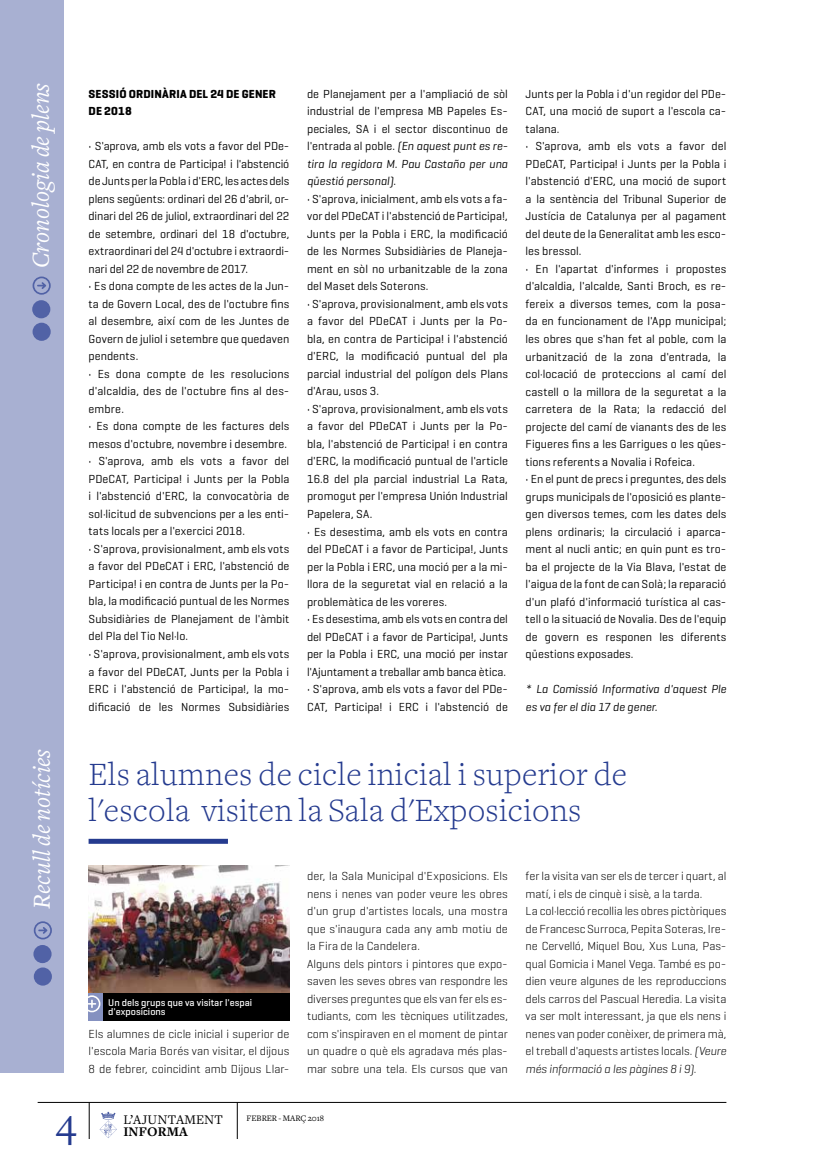
<style>
.page{position:relative;width:815px;height:1170px;background:#fff}
.page>*{position:absolute;margin:0;border:0;box-sizing:border-box;transform-origin:0 0}
.t1{font:43.75px "Freight Text";color:#253b8f}
.t2{font:300 33.75px/35.5px "Freight Text";letter-spacing:.01em;color:#253b8f}
.t3{font:italic 25.25px "Freight Text";color:#fff}
.t4{font:13.75px "Freight Text Pro";letter-spacing:.01em;color:#000}
.t5{font:700 13.75px "Freight Text Pro";letter-spacing:.01em;color:#000}
.t6{font:11.88px/17.5px "Geogrotesque";color:#000;text-align:justify}
.t7{font:300 11.88px/17.5px "Geogrotesque";letter-spacing:-.005em;color:#000}
.t8{font:italic 11.88px/17.5px "Geogrotesque";color:#000}
.t9{font:700 11.88px/17.5px "Geogrotesque";letter-spacing:.01em;color:#000}
.t10{font:500 10px/9.4px "Geogrotesque";color:#fff}
.t11{font:8.75px "Freight Text";color:#000}
.s1{font-style:italic}
</style>
<div class="page">
<svg style="left:100px;top:1111px;width:17px;height:26px"></svg>
<hr style="left:89px;top:1102px;width:1px;height:36px;background:#000">
<hr style="left:237px;top:1102px;width:1px;height:36px;background:#000">
<hr style="left:38px;top:1102px;width:688px;height:1px;background:#000">
<div style="left:0;top:0;width:64px;height:1072px;background:#a8b0d2"></div>
<svg style="left:33px;top:276px;width:18px;height:19px"></svg>
<div style="left:32px;top:300px;width:18px;height:18px;background:#5162a6;border-radius:50%"></div>
<div style="left:33px;top:323px;width:18px;height:18px;background:#5162a6;border-radius:50%"></div>
<img style="left:89px;top:865px;width:200px;height:128px">
<svg style="left:34px;top:921px;width:18px;height:18px"></svg>
<div style="left:33px;top:944px;width:19px;height:19px;background:#5162a6;border-radius:50%"></div>
<div style="left:34px;top:967px;width:18px;height:18px;background:#5162a6;border-radius:50%"></div>
<div style="left:89px;top:838px;width:139px;height:5px;background:#253b8f"></div>
<div style="left:103px;top:993px;width:186px;height:27px;background:#000"></div>
<div style="left:89px;top:993px;width:14px;height:27px;background:#8591c0"></div>
<svg style="left:89px;top:995px;width:11px;height:17px"></svg>
<h3 class="t3" style="left:27px;top:268px;width:187px;rotate:-90deg">Cronologia de plens</h3>
<h3 class="t3" style="left:28px;top:908px;width:161px;rotate:-90deg">Recull de notícies</h3>
<p class="t9" style="left:89px;top:85px;width:189px">SESSIÓ ORDINÀRIA DEL 24 DE GENER<br>DE 2018</p>
<p class="t6" style="left:89px;top:137px;width:202px">• S'aprova, amb els vots a favor del PDe-CAT, en contra de Participa! i l'abstenció de Junts per la Pobla i d'ERC, les actes dels plens següents: ordinari del 26 d'abril, or&shy;dinari del 26 de juliol, extraordinari del 22 de setembre, ordinari del 18 d'octubre, extraordinari del 24 d'octubre i extraordi&shy;nari del 22 de novembre de 2017.</p>
<p class="t6" style="left:89px;top:277px;width:202px">• Es dona compte de les actes de la Jun&shy;ta de Govern Local, des de l'octubre fins al desembre, així com de les Juntes de Govern de juliol i setembre que quedaven pendents.</p>
<p class="t6" style="left:89px;top:364px;width:202px">• Es dona compte de les resolucions d'alcaldia, des de l'octubre fins al des&shy;embre.</p>
<p class="t6" style="left:89px;top:417px;width:202px">• Es dona compte de les factures dels mesos d'octubre, novembre i desembre.</p>
<p class="t6" style="left:89px;top:452px;width:202px">• S'aprova, amb els vots a favor del PDeCAT, Participa! i Junts per la Pobla i l'abstenció d'ERC, la convocatòria de sol·licitud de subvencions per a les enti&shy;tats locals per a l'exercici 2018.</p>
<p class="t6" style="left:89px;top:539px;width:202px">• S'aprova, provisionalment, amb els vots a favor del PDeCAT i ERC, l'abstenció de Participa! i en contra de Junts per la Po&shy;bla, la modificació puntual de les Normes Subsidiàries de Planejament de l'àmbit del Pla del Tio Nel·lo.</p>
<p class="t6" style="left:89px;top:644px;width:202px">• S'aprova, provisionalment, amb els vots a favor del PDeCAT, Junts per la Pobla i ERC i l'abstenció de Participa!, la mo&shy;dificació de les Normes Subsidiàries</p>
<p class="t6" style="left:307px;top:84px;width:202px">de Planejament per a l'ampliació de sòl industrial de l'empresa MB Papeles Es&shy;peciales, SA i el sector discontinuo de l'entrada al poble. <span class="s1">(En aquest punt es re&shy;tira la regidora M. Pau Castaño per una qüestió personal)</span>.</p>
<p class="t6" style="left:307px;top:189px;width:202px">• S'aprova, inicialment, amb els vots a fa&shy;vor del PDeCAT i l'abstenció de Participa!, Junts per la Pobla i ERC, la modificació de les Normes Subsidiàries de Planeja&shy;ment en sòl no urbanitzable de la zona del Maset dels Soterons.</p>
<p class="t6" style="left:307px;top:295px;width:202px">• S'aprova, provisionalment, amb els vots a favor del PDeCAT i Junts per la Po&shy;bla, en contra de Participa! i l'abstenció d'ERC, la modificació puntual del pla parcial industrial del polígon dels Plans d'Arau, usos 3.</p>
<p class="t6" style="left:307px;top:400px;width:202px">• S'aprova, provisionalment, amb els vots a favor del PDeCAT i Junts per la Po&shy;bla, l'abstenció de Participa! i en contra d'ERC, la modificació puntual de l'article 16.8 del pla parcial industrial La Rata, promogut per l'empresa Unión Industrial Papelera, SA.</p>
<p class="t6" style="left:307px;top:522px;width:202px">• Es desestima, amb els vots en contra del PDeCAT i a favor de Participa!, Junts per la Pobla i ERC, una moció per a la mi&shy;llora de la seguretat vial en relació a la problemàtica de les voreres.</p>
<p class="t6" style="left:307px;top:610px;width:202px">• Es desestima, amb els vots en contra del del PDeCAT i a favor de Participa!, Junts per la Pobla i ERC, una moció per instar l'Ajuntament a treballar amb banca ètica.</p>
<p class="t6" style="left:307px;top:680px;width:202px">• S'aprova, amb els vots a favor del PDe-<br>CAT, Participa! i ERC i l'abstenció de</p>
<p class="t6" style="left:526px;top:85px;width:202px">Junts per la Pobla i d'un regidor del PDe-CAT, una moció de suport a l'escola ca&shy;talana.</p>
<p class="t6" style="left:526px;top:137px;width:202px">• S'aprova, amb els vots a favor del PDeCAT, Participa! i Junts per la Pobla i l'abstenció d'ERC, una moció de suport a la sentència del Tribunal Superior de Justícia de Catalunya per al pagament del deute de la Generalitat amb les esco&shy;les bressol.</p>
<p class="t6" style="left:526px;top:260px;width:202px">• En l'apartat d'informes i propostes d'alcaldia, l'alcalde, Santi Broch, es re&shy;fereix a diversos temes, com la posa&shy;da en funcionament de l'App municipal; les obres que s'han fet al poble, com la urbanització de la zona d'entrada, la col·locació de proteccions al camí del castell o la millora de la seguretat a la carretera de la Rata; la redacció del projecte del camí de vianants des de les Figueres fins a les Garrigues o les qües&shy;tions referents a Novalia i Rofeica.</p>
<p class="t6" style="left:526px;top:470px;width:202px">• En el punt de precs i preguntes, des dels grups municipals de l'oposició es plante&shy;gen diversos temes, com les dates dels plens ordinaris; la circulació i aparca&shy;ment al nucli antic; en quin punt es tro&shy;ba el projecte de la Via Blava, l'estat de l'aigua de la font de can Solà; la reparació d'un plafó d'informació turística al cas&shy;tell o la situació de Novalia. Des de l'equip de govern es responen les diferents qüestions exposades.</p>
<p class="t8" style="left:526px;top:680px;width:202px">* La Comissió Informativa d'aquest Ple es va fer el dia 17 de gener.</p>
<h2 class="t2" style="left:89px;top:756px;width:540px">Els alumnes de cicle inicial i superior de l'escola visiten la Sala d'Exposicions</h2>
<p class="t10" style="left:108px;top:997px;width:145px">Un dels grups que va visitar l'espai d'exposicions</p>
<p class="t7" style="left:89px;top:1024px;width:202px;text-align:justify">Els alumnes de cicle inicial i superior de l'escola Maria Borés van visitar, el dijous 8 de febrer, coincidint amb Dijous Llar-</p>
<p class="t7" style="left:307px;top:866px;width:202px">der, la Sala Municipal d'Exposicions. Els nens i nenes van poder veure les obres d'un grup d'artistes locals, una mostra que s'inaugura cada any amb motiu de la Fira de la Candelera.<br>Alguns dels pintors i pintores que expo&shy;saven les seves obres van respondre les diverses preguntes que els van fer els es&shy;tudiants, com les tècniques utilitzades, com s'inspiraven en el moment de pintar un quadre o què els agradava més plas&shy;mar sobre una tela. Els cursos que van</p>
<p class="t7" style="left:526px;top:866px;width:202px">fer la visita van ser els de tercer i quart, al matí, i els de cinquè i sisè, a la tarda.<br>La col·lecció recollia les obres pictòriques de Francesc Surroca, Pepita Soteras, Ire&shy;ne Cervelló, Miquel Bou, Xus Luna, Pas&shy;qual Gomicia i Manel Vega. També es po&shy;dien veure algunes de les reproduccions dels carros del Pascual Heredia. La visita va ser molt interessant, ja que els nens i nenes van poder conèixer, de primera mà, el treball d'aquests artistes locals. <span class="s1">(Veure més informació a les pàgines 8 i 9)</span>.</p>
<p class="t4" style="left:123px;top:1109px;width:101px">L’AJUNTAMENT</p>
<p class="t11" style="left:247px;top:1113px;width:79px">FEBRER - MARÇ 2018</p>
<h1 class="t1" style="left:56px;top:1098px;width:22px">4</h1>
<p class="t5" style="left:123px;top:1122px;width:66px">INFORMA</p>
</div>
